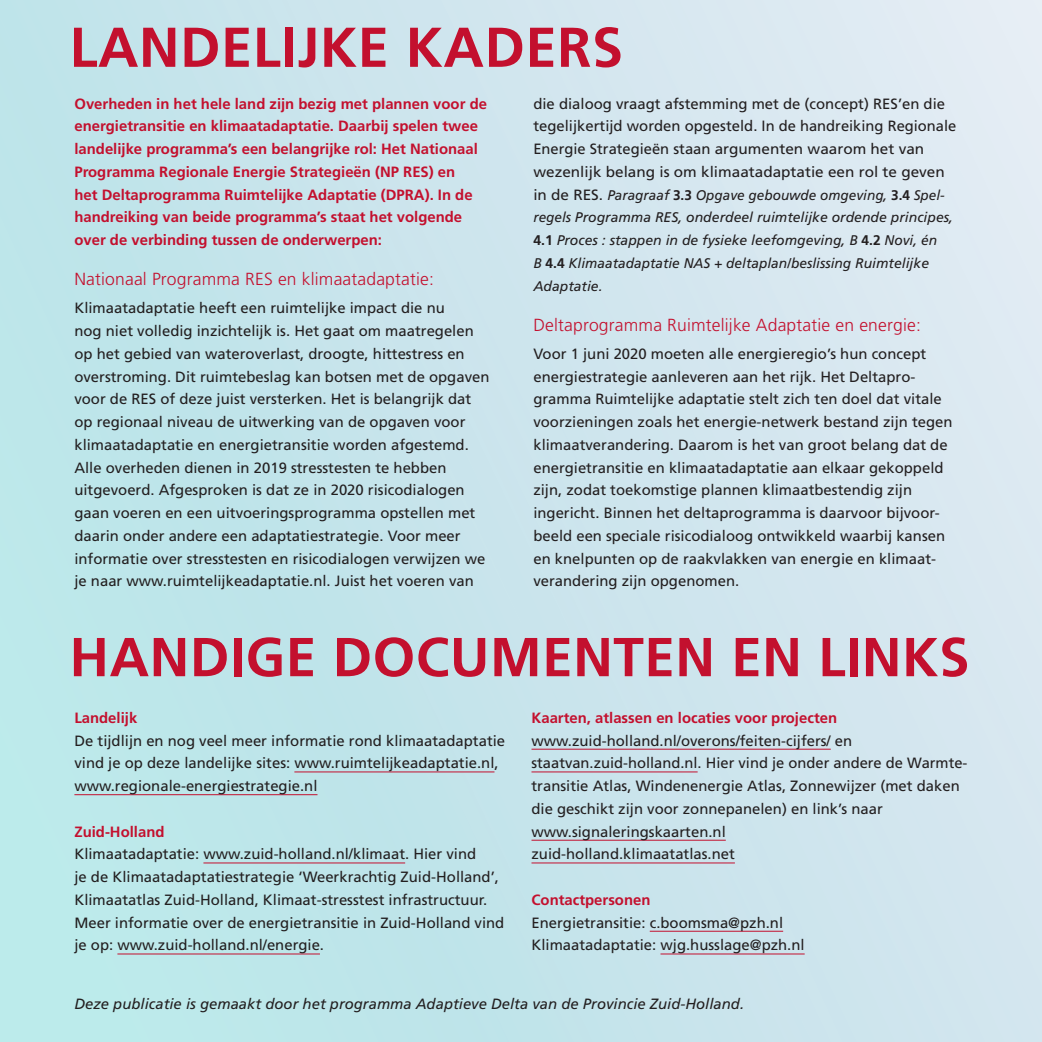
<style>
.page{position:relative;width:1042px;height:1042px;background:#fff}
.page>*{position:absolute;margin:0;border:0;box-sizing:border-box;transform-origin:0 0}
._6_tussenkop_2{font:700 56px "Frutiger LT Std";letter-spacing:.01em;color:#c3102e}
._6_tussenkop_2-2{font:700 54.77px "Frutiger LT Std";letter-spacing:.01em;color:#c3102e}
._6_tussenkop_2-3{font:300 17.5px "Frutiger LT Std";letter-spacing:.01em;color:#c3102e}
._0_tekst{font:14.88px/22.8px "Frutiger LT Std";color:#231f20}
._2_bold{font:700 14.88px/22.8px "Frutiger LT Std";color:#c3102e}
._1_cursief{font:italic 14.88px "Frutiger LT Std";color:#231f20}
._0_tekst-2{font:700 14.88px "Frutiger LT Std";color:#c3102e}
._0_tekst-3{font:italic 14px/22.8px "Frutiger LT Std";color:#231f20}
.s1{font-style:normal;font-size:14.88px}
.s2{font-weight:700;font-style:normal}
</style>
<div class="page">
<div style="left:0;top:0;width:1042px;height:1042px;background:linear-gradient(to right,#b9e5e9,#dce7f1)"></div>
<hr style="left:294px;top:771px;width:200px;height:1px;background:#c3102e">
<hr style="left:74px;top:794px;width:243px;height:1px;background:#c3102e">
<hr style="left:203px;top:862px;width:202px;height:1px;background:#c3102e">
<hr style="left:117px;top:953px;width:203px;height:1px;background:#c3102e">
<hr style="left:531px;top:749px;width:300px;height:1px;background:#c3102e">
<hr style="left:531px;top:771px;width:166px;height:1px;background:#c3102e">
<hr style="left:531px;top:840px;width:195px;height:1px;background:#c3102e">
<hr style="left:531px;top:862px;width:204px;height:1px;background:#c3102e">
<hr style="left:650px;top:931px;width:133px;height:1px;background:#c3102e">
<hr style="left:660px;top:953px;width:144px;height:1px;background:#c3102e">
<p class="_6_tussenkop_2" style="left:69px;top:14px;width:555px">LANDELIJKE KADERS</p>
<p class="_2_bold" style="left:74px;top:92px;width:414px">Overheden in het hele land zijn bezig met plannen voor de energietransitie en klimaatadaptatie. Daarbij spelen twee landelijke programma’s een belangrijke rol: Het Nationaal Programma Regionale Energie Strategieën (NP RES) en<br>het Deltaprogramma Ruimtelijke Adaptatie (DPRA). In de handreiking van beide programma’s staat het volgende over de verbinding tussen de onderwerpen:</p>
<p class="_6_tussenkop_2-3" style="left:74px;top:269px;width:361px">Nationaal Programma RES en klimaatadaptatie:</p>
<p class="_0_tekst" style="left:74px;top:297px;width:416px">Klimaatadaptatie heeft een ruimtelijke impact die nu<br>nog niet volledig inzichtelijk is. Het gaat om maatregelen op het gebied van wateroverlast, droogte, hittestress en overstroming. Dit ruimtebeslag kan botsen met de opgaven voor de RES of deze juist versterken. Het is belangrijk dat op regionaal niveau de uitwerking van de opgaven voor klimaatadaptatie en energietransitie worden afgestemd.<br>Alle overheden dienen in 2019 stresstesten te hebben uitgevoerd. Afgesproken is dat ze in 2020 risicodialogen gaan voeren en een uitvoeringsprogramma opstellen met daarin onder andere een adaptatiestrategie. Voor meer informatie over stresstesten en risicodialogen verwijzen we je naar www.ruimtelijkeadaptatie.nl. Juist het voeren van</p>
<p class="_0_tekst" style="left:533px;top:92px;width:424px">die dialoog vraagt afstemming met de (concept) RES’en die tegelijkertijd worden opgesteld. In de handreiking Regionale Energie Strategieën staan argumenten waarom het van wezenlijk belang is om klimaatadaptatie een rol te geven</p>
<p class="_0_tekst-3" style="left:533px;top:183px;width:421px"><span class="s1">in de RES.</span> Paragraaf <span class="s2">3.3</span> Opgave gebouwde omgeving, <span class="s2">3.4</span> Spel&shy;regels Programma RES, onderdeel ruimtelijke ordende principes, <span class="s2">4.1</span> Proces : stappen in de fysieke leefomgeving, B <span class="s2">4.2</span> Novi, én<br>B <span class="s2">4.4</span> Klimaatadaptatie NAS + deltaplan/beslissing Ruimtelijke Adaptatie.</p>
<p class="_6_tussenkop_2-3" style="left:533px;top:315px;width:389px">Deltaprogramma Ruimtelijke Adaptatie en energie:</p>
<p class="_0_tekst" style="left:533px;top:342px;width:421px">Voor 1 juni 2020 moeten alle energieregio’s hun concept energiestrategie aanleveren aan het rijk. Het Deltapro&shy;gramma Ruimtelijke adaptatie stelt zich ten doel dat vitale voorzieningen zoals het energie-netwerk bestand zijn tegen klimaatverandering. Daarom is het van groot belang dat de energietransitie en klimaatadaptatie aan elkaar gekoppeld zijn, zodat toekomstige plannen klimaatbestendig zijn ingericht. Binnen het deltaprogramma is daarvoor bijvoor&shy;beeld een speciale risicodialoog ontwikkeld waarbij kansen en knelpunten op de raakvlakken van energie en klimaat&shy;verandering zijn opgenomen.</p>
<p class="_6_tussenkop_2-2" style="left:69px;top:625px;width:901px">HANDIGE DOCUMENTEN EN LINKS</p>
<p class="_0_tekst-2" style="left:74px;top:709px;width:64px">Landelijk</p>
<p class="_0_tekst" style="left:74px;top:729px;width:432px">De tijdlijn en nog veel meer informatie rond klimaatadaptatie vind je op deze landelijke sites: www.ruimtelijkeadaptatie.nl, www.regionale-energiestrategie.nl</p>
<p class="_0_tekst-2" style="left:74px;top:823px;width:92px">Zuid-Holland</p>
<p class="_0_tekst" style="left:74px;top:843px;width:426px">Klimaatadaptatie: www.zuid-holland.nl/klimaat. Hier vind<br>je de Klimaatadaptatiestrategie ‘Weerkrachtig Zuid-Holland’,<br>Klimaatatlas Zuid-Holland, Klimaat-stresstest infrastructuur.</p>
<p class="_0_tekst" style="left:74px;top:911px;width:431px">Meer informatie over de energietransitie in Zuid-Holland vind je op: www.zuid-holland.nl/energie.</p>
<p class="_0_tekst-2" style="left:531px;top:709px;width:307px">Kaarten, atlassen en locaties voor projecten</p>
<p class="_0_tekst" style="left:531px;top:729px;width:437px">www.zuid-holland.nl/overons/feiten-cijfers/ en staatvan.zuid-holland.nl. Hier vind je onder andere de Warmte&shy;transitie Atlas, Windenenergie Atlas, Zonnewijzer (met daken die geschikt zijn voor zonnepanelen) en link’s naar www.signaleringskaarten.nl<br>zuid-holland.klimaatatlas.net</p>
<p class="_0_tekst-2" style="left:531px;top:891px;width:120px">Contactpersonen</p>
<p class="_0_tekst" style="left:531px;top:911px;width:253px">Energietransitie: c.boomsma@pzh.nl</p>
<p class="_0_tekst" style="left:531px;top:934px;width:275px">Klimaatadaptatie: wjg.husslage@pzh.nl</p>
<p class="_1_cursief" style="left:74px;top:994px;width:671px">Deze publicatie is gemaakt door het programma Adaptieve Delta van de Provincie Zuid-Holland.</p>
</div>
